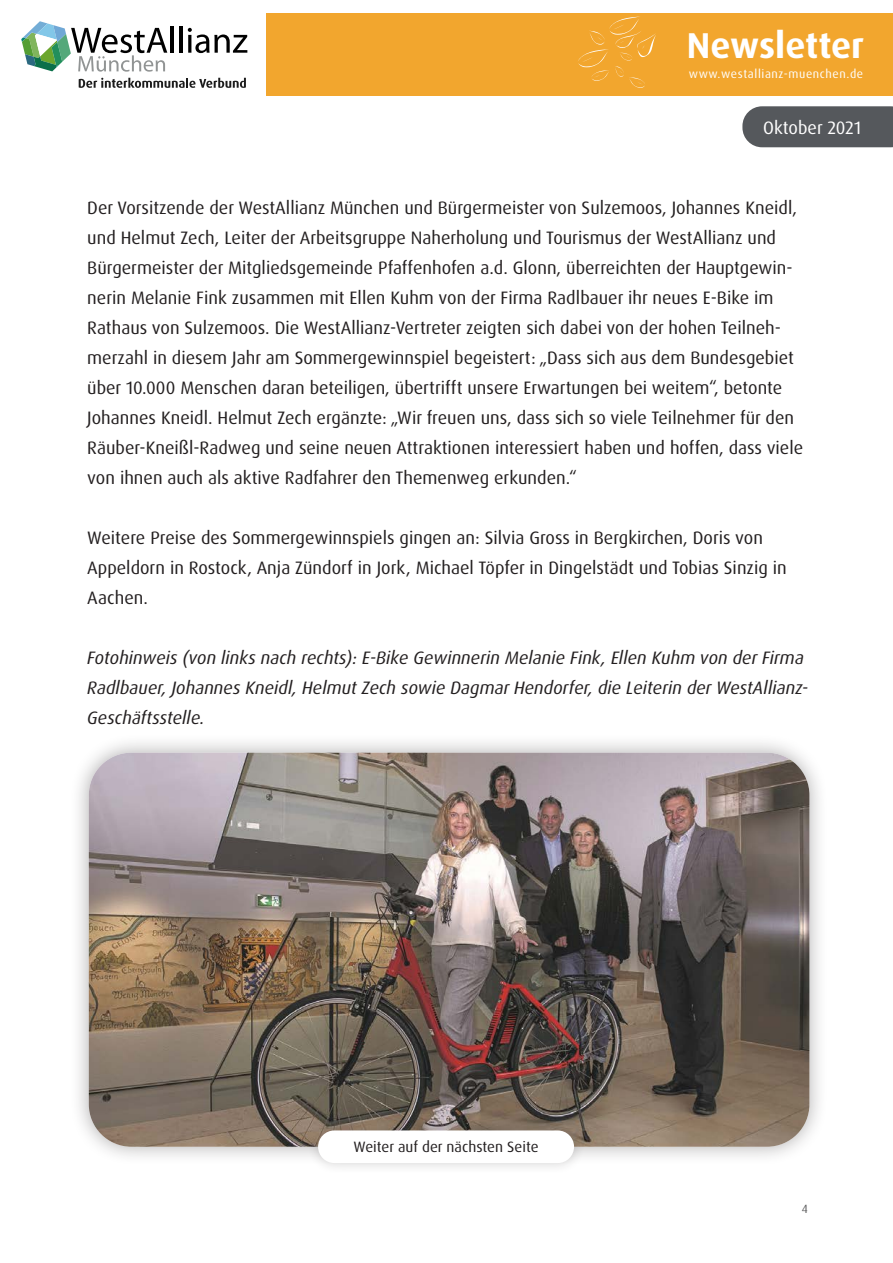
<style>
.page{position:relative;width:893px;height:1263px;background:#fff}
.page>*{position:absolute;margin:0;border:0;box-sizing:border-box;transform-origin:0 0}
.t1{font:700 36px "Dax Pro";color:#fff}
.t2{font:18px/30px "Dax Pro";color:#231f20}
.t3{font:italic 18px/30px "Dax Pro";color:#231f20}
.t4{font:18px "Dax Pro";color:#fff}
.t5{font:15px "Dax Pro";color:#231f20}
.t6{font:12px "Dax Pro";letter-spacing:.05em;color:#fff}
.t7{font:12px "Dax Pro";color:#585859}
</style>
<div class="page">
<div style="left:70px;top:734px;width:758px;height:431px;background:#231f20;opacity:.35"></div>
<img style="left:89px;top:753px;width:720px;height:394px">
<div style="left:307px;top:1119px;width:279px;height:55px;background:#231f20;opacity:.2"></div>
<div style="left:318px;top:1130px;width:256px;height:33px;background:#fff;border-radius:16px"></div>
<div style="left:266px;top:13px;width:627px;height:83px;background:#f2a62e"></div>
<div style="left:742px;top:106px;width:151px;height:41px;background:#55585c"></div>
<hr style="left:171px;top:27px;width:3px;height:26px;background:#000">
<hr style="left:180px;top:27px;width:3px;height:26px;background:#000">
<svg style="left:188px;top:28px;width:59px;height:25px"></svg>
<svg style="left:21px;top:21px;width:146px;height:51px"></svg>
<svg style="left:79px;top:78px;width:167px;height:10px"></svg>
<svg style="left:578px;top:16px;width:78px;height:72px"></svg>
<h1 class="t1" style="left:687px;top:22px;width:179px">Newsletter</h1>
<p class="t6" style="left:689px;top:66px;width:176px">www.westallianz-muenchen.de</p>
<p class="t4" style="left:763px;top:116px;width:99px">Oktober 2021</p>
<p class="t2" style="left:87px;top:193px;width:717px">Der Vorsitzende der WestAllianz München und Bürgermeister von Sulzemoos, Johannes Kneidl, und Helmut Zech, Leiter der Arbeitsgruppe Naherholung und Tourismus der WestAllianz und Bürgermeister der Mitgliedsgemeinde Pfaffenhofen a.d. Glonn, überreichten der Hauptgewin&shy;nerin Melanie Fink zusammen mit Ellen Kuhm von der Firma Radlbauer ihr neues E-Bike im Rathaus von Sulzemoos. Die WestAllianz-Vertreter zeigten sich dabei von der hohen Teilneh&shy;merzahl in diesem Jahr am Sommergewinnspiel begeistert: „Dass sich aus dem Bundesgebiet über 10.000 Menschen daran beteiligen, übertrifft unsere Erwartungen bei weitem“, betonte Johannes Kneidl. Helmut Zech ergänzte: „Wir freuen uns, dass sich so viele Teilnehmer für den Räuber-Kneißl-Radweg und seine neuen Attraktionen interessiert haben und hoffen, dass viele von ihnen auch als aktive Radfahrer den Themenweg erkunden.“</p>
<p class="t2" style="left:87px;top:523px;width:701px">Weitere Preise des Sommergewinnspiels gingen an: Silvia Gross in Bergkirchen, Doris von<br>Appeldorn in Rostock, Anja Zündorf in Jork, Michael Töpfer in Dingelstädt und Tobias Sinzig in<br>Aachen.</p>
<p class="t3" style="left:87px;top:643px;width:723px">Fotohinweis (von links nach rechts): E-Bike Gewinnerin Melanie Fink, Ellen Kuhm von der Firma<br>Radlbauer, Johannes Kneidl, Helmut Zech sowie Dagmar Hendorfer, die Leiterin der WestAllianz-<br>Geschäftsstelle.</p>
<p class="t5" style="left:354px;top:1137px;width:187px">Weiter auf der nächsten Seite</p>
<p class="t7" style="left:802px;top:1201px;width:8px">4</p>
</div>
